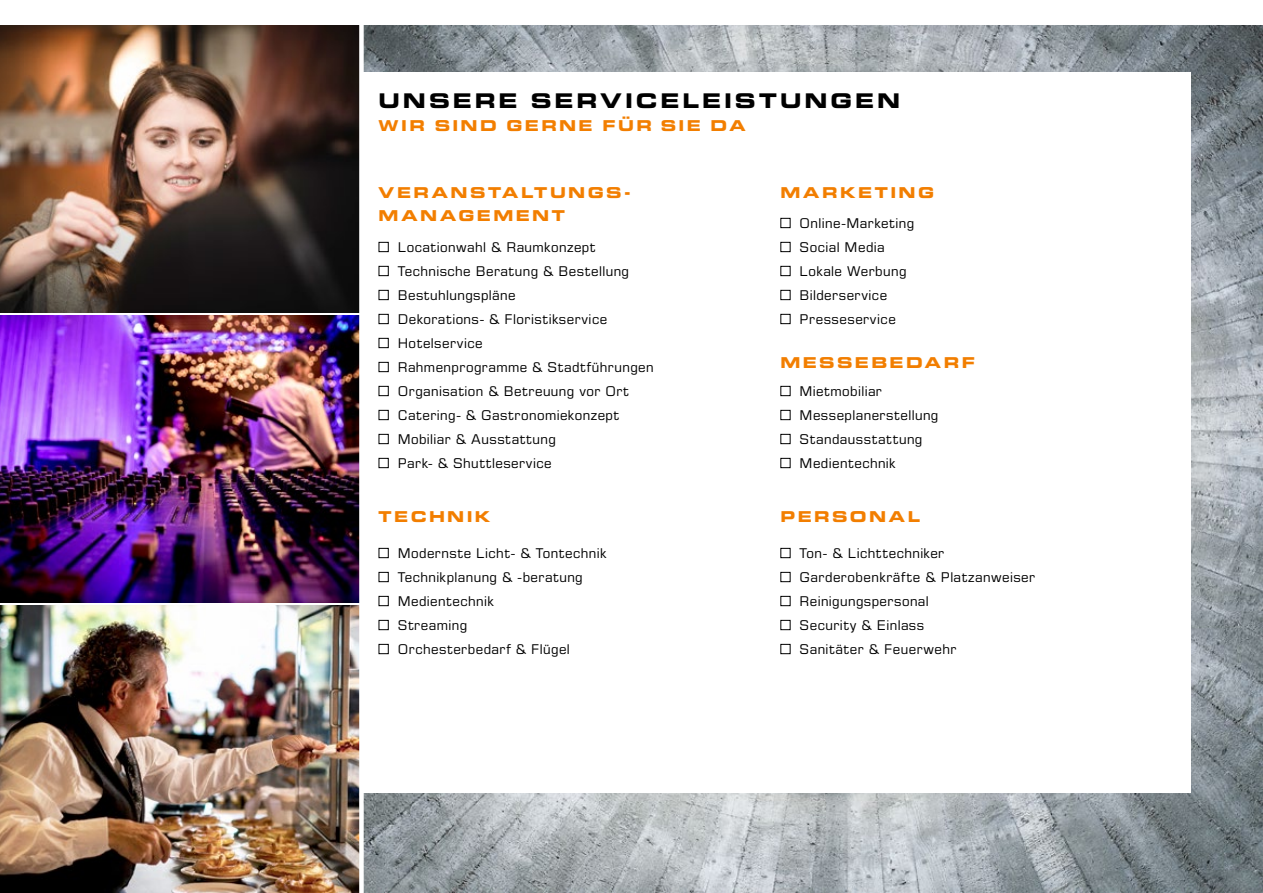
<style>
.page{position:relative;width:1263px;height:893px;background:#fff}
.page>*{position:absolute;margin:0;border:0;box-sizing:border-box;transform-origin:0 0}
.t1{font:20.25px "Eurostile LT Std Bold Ex 2";letter-spacing:.145em;color:#000}
.t2{font:15px/22.5px "Eurostile LT Std Bold Ex 2";letter-spacing:.16em;color:#f27e00}
.t3{font:13.5px/24px "Eurostile LT Std";letter-spacing:.03em;color:#000}
</style>
<div class="page">
<img style="left:364px;top:26px;width:899px;height:867px">
<img style="left:0;top:26px;width:359px;height:287px">
<img style="left:0;top:605px;width:359px;height:288px">
<img style="left:0;top:315px;width:359px;height:287px">
<div style="left:362px;top:72px;width:829px;height:720px;background:#fff"></div>
<div style="left:780px;top:218px;width:10px;height:10px;border:1px solid #000"></div>
<div style="left:780px;top:242px;width:10px;height:10px;border:1px solid #000"></div>
<div style="left:780px;top:266px;width:10px;height:10px;border:1px solid #000"></div>
<div style="left:780px;top:290px;width:10px;height:10px;border:1px solid #000"></div>
<div style="left:780px;top:314px;width:10px;height:10px;border:1px solid #000"></div>
<div style="left:780px;top:386px;width:10px;height:10px;border:1px solid #000"></div>
<div style="left:780px;top:410px;width:10px;height:10px;border:1px solid #000"></div>
<div style="left:780px;top:434px;width:10px;height:10px;border:1px solid #000"></div>
<div style="left:780px;top:458px;width:10px;height:10px;border:1px solid #000"></div>
<div style="left:780px;top:548px;width:10px;height:10px;border:1px solid #000"></div>
<div style="left:780px;top:572px;width:10px;height:10px;border:1px solid #000"></div>
<div style="left:780px;top:596px;width:10px;height:10px;border:1px solid #000"></div>
<div style="left:780px;top:620px;width:10px;height:10px;border:1px solid #000"></div>
<div style="left:780px;top:644px;width:10px;height:10px;border:1px solid #000"></div>
<div style="left:379px;top:548px;width:10px;height:10px;border:1px solid #000"></div>
<div style="left:379px;top:572px;width:10px;height:10px;border:1px solid #000"></div>
<div style="left:379px;top:596px;width:10px;height:10px;border:1px solid #000"></div>
<div style="left:379px;top:620px;width:10px;height:10px;border:1px solid #000"></div>
<div style="left:379px;top:644px;width:10px;height:10px;border:1px solid #000"></div>
<div style="left:379px;top:242px;width:10px;height:10px;border:1px solid #000"></div>
<div style="left:379px;top:266px;width:10px;height:10px;border:1px solid #000"></div>
<div style="left:379px;top:290px;width:10px;height:10px;border:1px solid #000"></div>
<div style="left:379px;top:314px;width:10px;height:10px;border:1px solid #000"></div>
<div style="left:379px;top:338px;width:10px;height:10px;border:1px solid #000"></div>
<div style="left:379px;top:362px;width:10px;height:10px;border:1px solid #000"></div>
<div style="left:379px;top:386px;width:10px;height:10px;border:1px solid #000"></div>
<div style="left:379px;top:410px;width:10px;height:10px;border:1px solid #000"></div>
<div style="left:379px;top:434px;width:10px;height:10px;border:1px solid #000"></div>
<div style="left:379px;top:458px;width:10px;height:10px;border:1px solid #000"></div>
<h1 class="t1" style="left:379px;top:86px;width:523px">UNSERE SERVICELEISTUNGEN</h1>
<p class="t2" style="left:379px;top:114px;width:369px">WIR SIND GERNE FÜR SIE DA</p>
<p class="t2" style="left:379px;top:181px;width:251px">VERANSTALTUNGS-<br>MANAGEMENT</p>
<p class="t3" style="left:398px;top:235px;width:257px">Locationwahl &amp; Raumkonzept<br>Technische Beratung &amp; Bestellung<br>Bestuhlungspläne<br>Dekorations- &amp; Floristikservice<br>Hotelservice<br>Rahmenprogramme &amp; Stadtführungen<br>Organisation &amp; Betreuung vor Ort<br>Catering- &amp; Gastronomiekonzept<br>Mobiliar &amp; Ausstattung<br>Park- &amp; Shuttleservice</p>
<p class="t2" style="left:780px;top:181px;width:155px">MARKETING</p>
<p class="t3" style="left:799px;top:211px;width:116px">Online-Marketing<br>Social Media<br>Lokale Werbung<br>Bilderservice<br>Presseservice</p>
<p class="t2" style="left:780px;top:351px;width:196px">MESSEBEDARF</p>
<p class="t3" style="left:799px;top:379px;width:140px">Mietmobiliar<br>Messeplanerstellung<br>Standausstattung<br>Medientechnik</p>
<p class="t2" style="left:379px;top:505px;width:113px">TECHNIK</p>
<p class="t2" style="left:780px;top:505px;width:141px">PERSONAL</p>
<p class="t3" style="left:398px;top:541px;width:210px">Modernste Licht- &amp; Tontechnik<br>Technikplanung &amp; -beratung<br>Medientechnik<br>Streaming<br>Orchesterbedarf &amp; Flügel</p>
<p class="t3" style="left:799px;top:541px;width:237px">Ton- &amp; Lichttechniker<br>Garderobenkräfte &amp; Platzanweiser<br>Reinigungspersonal<br>Security &amp; Einlass<br>Sanitäter &amp; Feuerwehr</p>
</div>
